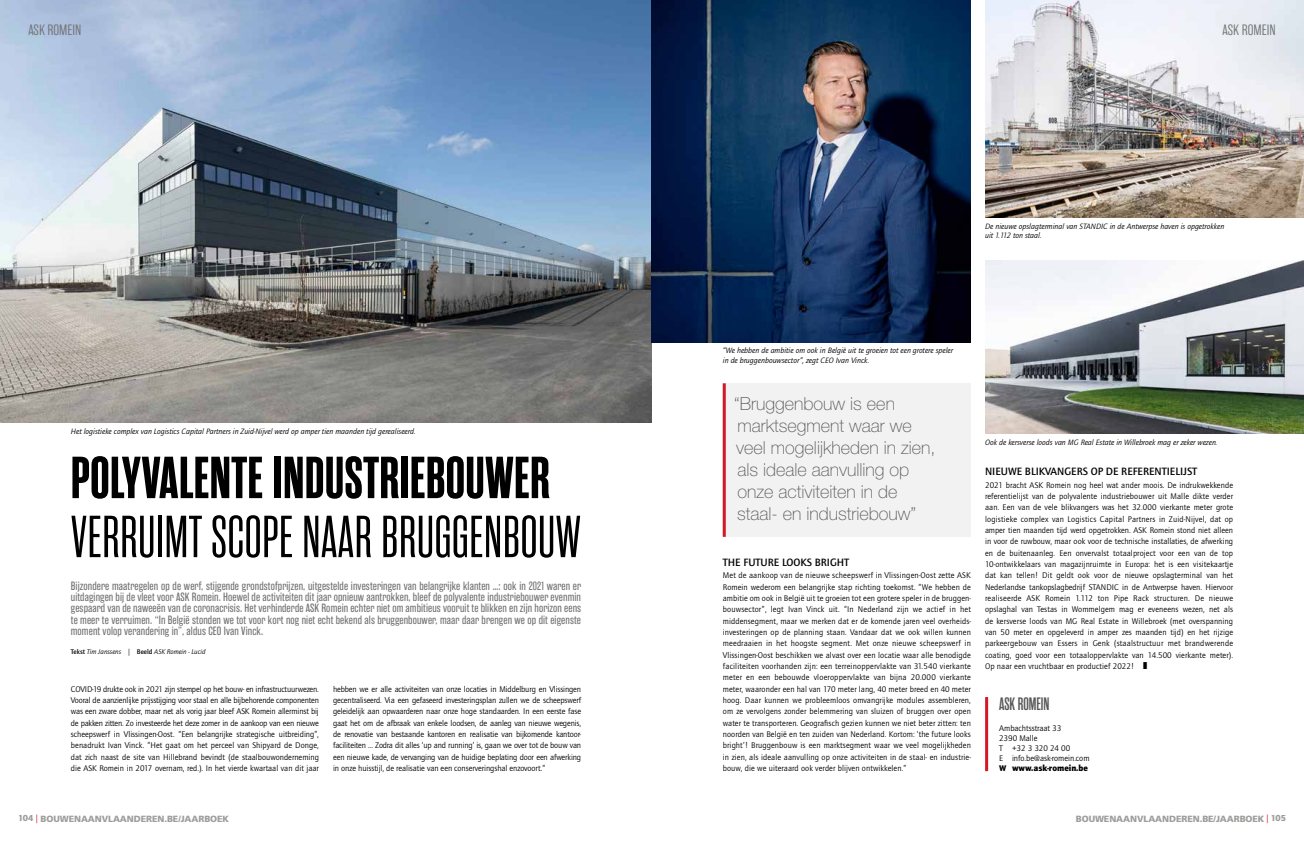
<style>
.page{position:relative;width:1304px;height:842px;background:#fff}
.page>*{position:absolute;margin:0;border:0;box-sizing:border-box;transform-origin:0 0}
.t1{font:59.2px "Rama Gothic M";letter-spacing:.01em;color:#000}
.t2{font:700 59.2px "Rama Gothic M";letter-spacing:.01em;color:#000}
.t3{font:100 18px/22px "Helvetica Neue LT Std";color:#575756}
.t4{font:600 18px "Rama Gothic M";color:#575756}
.t5{font:300 15px "Rama Gothic E";color:#706f6f;scale:1.04 1}
.t6{font:12px/11.3px "Rama Gothic E";letter-spacing:.01em;color:#706f6f;text-align:justify}
.t7{font:500 11px "Quay Sans ITC Std";color:#000}
.t8{font:900 9px "Frutiger LT Std";letter-spacing:-.01em;color:#9d9d9c}
.t9{font:900 9px "Quay Sans ITC Std";color:#000}
.t10{font:8.5px/11.3px "Quay Sans ITC Std";color:#000;text-align:justify}
.t11{font:italic 8px/9.6px "Quay Sans ITC Std";color:#000}
.t12{font:italic 7px "Quay Sans ITC Std";color:#000}
.s1{font-weight:500;font-style:normal}
.s2{font-size:8.5px}
.s3{font-family:"Quay Sans ITC Std"}
.s4{font-family:"Quay Sans ITC Std";font-weight:400;font-size:8.8px;color:#d61726}
</style>
<div class="page">
<img style="left:0;top:0;width:652px;height:422px">
<div style="left:723px;top:383px;width:248px;height:154px;background:#f2f2f2"></div>
<hr style="left:723px;top:383px;width:3px;height:154px;background:#d61726">
<hr style="left:985px;top:697px;width:3px;height:74px;background:#d61726">
<img style="left:985px;top:0;width:319px;height:218px">
<img style="left:652px;top:0;width:319px;height:342px">
<img style="left:985px;top:261px;width:319px;height:173px">
<h3 class="t5" style="left:28px;top:22px;width:53px">ASK ROMEIN</h3>
<h3 class="t5" style="left:1223px;top:22px;width:53px">ASK ROMEIN</h3>
<p class="t11" style="left:71px;top:426px;width:346px">Het logistieke complex van Logistics Capital Partners in Zuid-Nijvel werd op amper tien maanden tijd gerealiseerd.</p>
<h1 class="t2" style="left:71px;top:448px;width:480px">POLYVALENTE INDUSTRIEBOUWER</h1>
<h1 class="t1" style="left:71px;top:508px;width:511px">VERRUIMT SCOPE NAAR BRUGGENBOUW</h1>
<p class="t6" style="left:71px;top:580px;width:512px">Bijzondere maatregelen op de werf, stijgende grondstofprijzen, uitgestelde investeringen van belangrijke klanten …: ook in 2021 waren er uitdagingen bij de vleet voor ASK Romein. Hoewel de activiteiten dit jaar opnieuw aantrokken, bleef de polyvalente industriebouwer evenmin gespaard van de naweeën van de coronacrisis. Het verhinderde ASK Romein echter niet om ambitieus vooruit te blikken en zijn horizon eens te meer te verruimen. “In België stonden we tot voor kort nog niet echt bekend als bruggenbouwer, maar daar brengen we op dit eigenste moment volop verandering in”, aldus CEO Ivan Vinck.</p>
<p class="t12" style="left:71px;top:648px;width:136px"><span class="s1">Tekst</span> Tim Janssens | <span class="s1">Beeld</span> ASK Romein - Lucid</p>
<p class="t10" style="left:71px;top:683px;width:250px">COVID-19 drukte ook in 2021 zijn stempel op het bouw- en infrastructuurwezen.<br>Vooral de aanzienlijke prijsstijging voor staal en alle bijbehorende componenten was een zware dobber, maar net als vorig jaar bleef ASK Romein allerminst bij de pakken zitten. Zo investeerde het deze zomer in de aankoop van een nieuwe scheepswerf in Vlissingen-Oost. “Een belangrijke strategische uitbreiding”, benadrukt Ivan Vinck. “Het gaat om het perceel van Shipyard de Donge, dat zich naast de site van Hillebrand bevindt (de staalbouwonderneming die ASK Romein in 2017 overnam, red.). In het vierde kwartaal van dit jaar</p>
<p class="t10" style="left:333px;top:683px;width:250px">hebben we er alle activiteiten van onze locaties in Middelburg en Vlissingen gecentraliseerd. Via een gefaseerd investeringsplan zullen we de scheepswerf geleidelijk aan opwaarderen naar onze hoge standaarden. In een eerste fase gaat het om de afbraak van enkele loodsen, de aanleg van nieuwe wegenis, de renovatie van bestaande kantoren en realisatie van bijkomende kantoor&shy;faciliteiten … Zodra dit alles ‘up and running’ is, gaan we over tot de bouw van een nieuwe kade, de vervanging van de huidige beplating door een afwerking in onze huisstijl, de realisatie van een conserveringshal enzovoort.”</p>
<p class="t11" style="left:985px;top:221px;width:241px">De nieuwe opslagterminal van STANDIC in de Antwerpse haven is opgetrokken uit 1.112 ton staal.</p>
<p class="t11" style="left:723px;top:346px;width:232px">“We hebben de ambitie om ook in België uit te groeien tot een grotere speler in de bruggenbouwsector”, zegt CEO Ivan Vinck.</p>
<h2 class="t3" style="left:734px;top:393px;width:203px">“Bruggenbouw is een marktsegment waar we veel mogelijkheden in zien, als ideale aanvulling op onze activiteiten in de staal- en industriebouw”</h2>
<p class="t7" style="left:723px;top:556px;width:128px">THE FUTURE LOOKS BRIGHT</p>
<p class="t10" style="left:723px;top:570px;width:250px">Met de aankoop van de nieuwe scheepswerf in Vlissingen-Oost zette ASK Romein wederom een belangrijke stap richting toekomst. “We hebben de ambitie om ook in België uit te groeien tot een grotere speler in de bruggen&shy;bouwsector”, legt Ivan Vinck uit. “In Nederland zijn we actief in het middensegment, maar we merken dat er de komende jaren veel overheids&shy;investeringen op de planning staan. Vandaar dat we ook willen kunnen meedraaien in het hoogste segment. Met onze nieuwe scheepswerf in Vlissingen-Oost beschikken we alvast over een locatie waar alle benodigde faciliteiten voorhanden zijn: een terreinoppervlakte van 31.540 vierkante meter en een bebouwde vloeroppervlakte van bijna 20.000 vierkante meter, waaronder een hal van 170 meter lang, 40 meter breed en 40 meter hoog. Daar kunnen we probleemloos omvangrijke modules assembleren, om ze vervolgens zonder belemmering van sluizen of bruggen over open water te transporteren. Geografisch gezien kunnen we niet beter zitten: ten noorden van België en ten zuiden van Nederland. Kortom: ‘the future looks bright’! Bruggenbouw is een marktsegment waar we veel mogelijkheden in zien, als ideale aanvulling op onze activiteiten in de staal- en industrie&shy;bouw, die we uiteraard ook verder blijven ontwikkelen.”</p>
<p class="t11" style="left:985px;top:438px;width:234px">Ook de kersverse loods van MG Real Estate in Willebroek mag er zeker wezen.</p>
<p class="t7" style="left:985px;top:465px;width:214px">NIEUWE BLIKVANGERS OP DE REFERENTIELIJST</p>
<p class="t10" style="left:985px;top:479px;width:250px">2021 bracht ASK Romein nog heel wat ander moois. De indrukwekkende referentielijst van de polyvalente industriebouwer uit Malle dikte verder aan. Een van de vele blikvangers was het 32.000 vierkante meter grote logistieke complex van Logistics Capital Partners in Zuid-Nijvel, dat op amper tien maanden tijd werd opgetrokken. ASK Romein stond niet alleen in voor de ruwbouw, maar ook voor de technische installaties, de afwerking en de buitenaanleg. Een onvervalst totaalproject voor een van de top 10-ontwikkelaars van magazijnruimte in Europa: het is een visitekaartje dat kan tellen! Dit geldt ook voor de nieuwe opslagterminal van het Nederlandse tankopslagbedrijf STANDIC in de Antwerpse haven. Hiervoor realiseerde ASK Romein 1.112 ton Pipe Rack structuren. De nieuwe opslaghal van Testas in Wommelgem mag er eveneens wezen, net als de kersverse loods van MG Real Estate in Willebroek (met overspanning van 50 meter en opgeleverd in amper zes maanden tijd) en het rijzige parkeergebouw van Essers in Genk (staalstructuur met brandwerende coating, goed voor een totaaloppervlakte van 14.500 vierkante meter).<br>Op naar een vruchtbaar en productief 2022! ❚</p>
<h2 class="t4" style="left:999px;top:695px;width:52px">ASK ROMEIN</h2>
<p class="t10" style="left:999px;top:723px;width:92px;line-height:10px;text-align:left">Ambachtsstraat 33<br>2390 Malle<br>T +32 3 320 24 00<br>E info.be@ask-romein.com</p>
<p class="t9" style="left:999px;top:762px;width:90px"><span class="s2">W</span> www.ask-romein.be</p>
<p class="t8" style="left:18px;top:813px;width:212px"><span class="s3">104</span> <span class="s4">|</span> BOUWENAANVLAANDEREN.BE/JAARBOEK</p>
<p class="t8" style="left:1076px;top:813px;width:212px">BOUWENAANVLAANDEREN.BE/JAARBOEK <span class="s4">|</span> <span class="s3">105</span></p>
</div>
